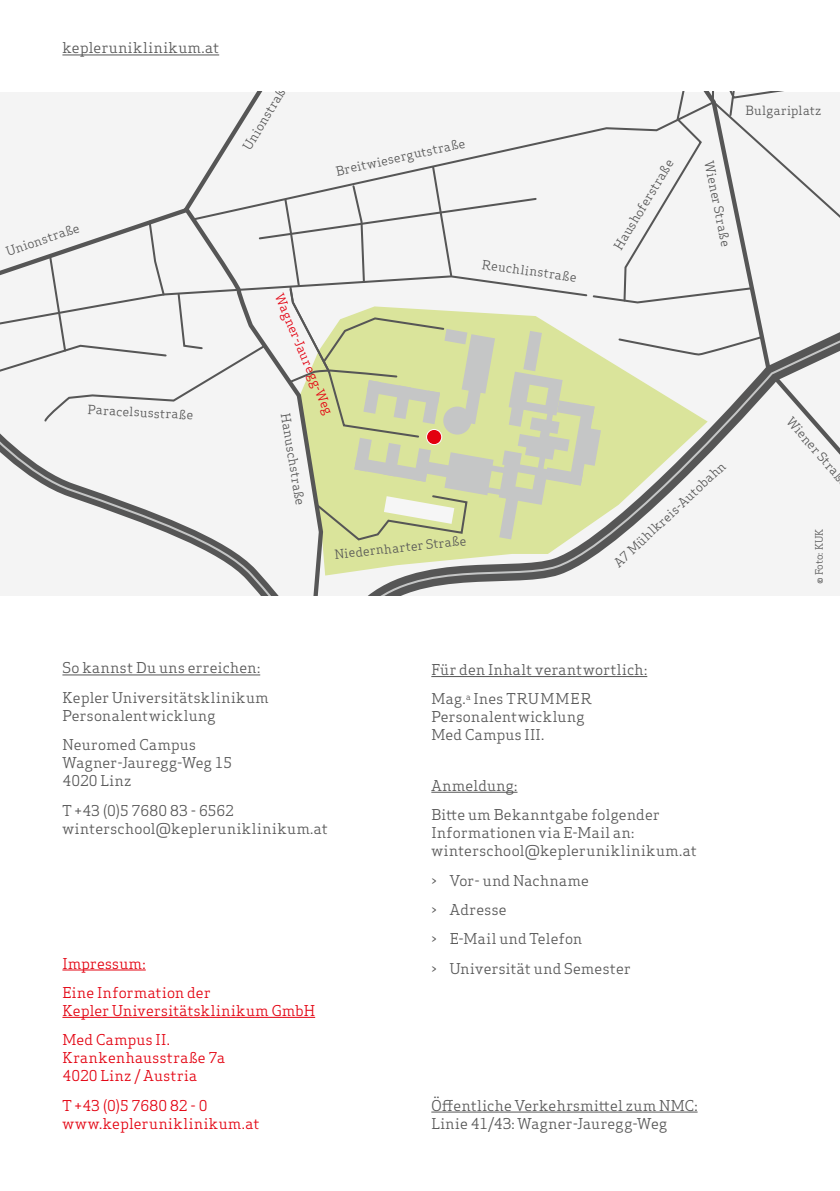
<style>
.page{position:relative;width:840px;height:1191px;background:#fff}
.page>*{position:absolute;margin:0;border:0;box-sizing:border-box;transform-origin:0 0}
.t1{font:14.6px/29.4px "Apex Serif";letter-spacing:.02em;color:#565656}
.t2{font:14.6px/29.4px "Apex Serif";letter-spacing:.02em;color:#e3000f}
.t3{font:14.6px "Apex Serif";letter-spacing:.04em;color:#565656}
.t4{font:12.4px "Apex Serif";letter-spacing:.025em;color:#565656}
.t5{font:12.4px "Apex Serif";color:#e3000f}
.t6{font:10px "Apex Serif";color:#565656}
</style>
<div class="page">
<hr style="left:839px;top:484px;width:1px;height:435px;background:#cce1f1">
<hr style="left:62px;top:969px;width:84px;height:1px;background:#e3000f">
<hr style="left:62px;top:1017px;width:253px;height:1px;background:#e3000f">
<hr style="left:431px;top:676px;width:216px;height:1px;background:#565656">
<hr style="left:62px;top:55px;width:157px;height:1px;background:#565656">
<hr style="left:62px;top:674px;width:198px;height:1px;background:#565656">
<hr style="left:431px;top:792px;width:86px;height:1px;background:#565656">
<hr style="left:431px;top:1111px;width:266px;height:1px;background:#565656">
<svg style="left:0;top:541px;width:290px;height:54px"></svg>
<svg style="left:290px;top:541px;width:549px;height:54px"></svg>
<svg style="left:0;top:92px;width:839px;height:449px"></svg>
<p class="t3" style="left:62px;top:39px;width:158px">kepleruniklinikum.at</p>
<p class="t4" style="left:4px;top:243px;width:78px;rotate:-18deg">Unionstraße</p>
<p class="t4" style="left:88px;top:402px;width:107px;rotate:3deg">Paracelsusstraße</p>
<p class="t4" style="left:239px;top:144px;width:78px;rotate:-59deg">Unionstraße</p>
<p class="t4" style="left:334px;top:164px;width:133px;rotate:-13deg">Breitwiesergutstraße</p>
<p class="t4" style="left:483px;top:256px;width:97px;rotate:8deg">Reuchlinstraße</p>
<p class="t4" style="left:610px;top:244px;width:105px;rotate:-59deg">Haushoferstraße</p>
<p class="t4" style="left:745px;top:103px;width:78px">Bulgariplatz</p>
<p class="t4" style="left:716px;top:159px;width:88px;rotate:79deg">Wiener Straße</p>
<p class="t5" style="left:286px;top:292px;width:131px;rotate:67deg">Wagner-Jauregg-Weg</p>
<p class="t4" style="left:292px;top:412px;width:95px;rotate:80deg">Hanuschstraße</p>
<p class="t4" style="left:794px;top:414px;width:81px;rotate:49deg">Wiener Straß</p>
<p class="t4" style="left:610px;top:558px;width:148px;rotate:-43deg">A7 Mühlkreis-Autobahn</p>
<p class="t4" style="left:334px;top:546px;width:134px;rotate:-6deg">Niedernharter Straße</p>
<p class="t6" style="left:812px;top:584px;width:57px;rotate:-90deg">© Foto: KUK</p>
<p class="t1" style="left:62px;top:653px;width:208px">So kannst Du uns erreichen:<br>Kepler Universitätsklinikum</p>
<p class="t1" style="left:62px;top:700px;width:155px">Personalentwicklung<br>Neuromed Campus</p>
<p class="t1" style="left:62px;top:753px;width:171px;line-height:18px">Wagner-Jauregg-Weg 15<br>4020 Linz</p>
<p class="t1" style="left:62px;top:801px;width:267px;line-height:18px">T +43 (0)5 7680 83 - 6562 winterschool@kepleruniklinikum.at</p>
<p class="t2" style="left:62px;top:948px;width:150px">Impressum:<br>Eine Information der</p>
<p class="t2" style="left:62px;top:995px;width:254px">Kepler Universitätsklinikum GmbH<br>Med Campus II.</p>
<p class="t2" style="left:62px;top:1048px;width:164px;line-height:18px">Krankenhausstraße 7a<br>4020 Linz / Austria</p>
<p class="t2" style="left:62px;top:1096px;width:198px;line-height:18px">T +43 (0)5 7680 82 - 0 www.kepleruniklinikum.at</p>
<p class="t1" style="left:431px;top:655px;width:217px">Für den Inhalt verantwortlich:<br>Mag.<sup>a</sup> Ines TRUMMER</p>
<p class="t1" style="left:431px;top:708px;width:155px;line-height:18px">Personalentwicklung<br>Med Campus III.</p>
<p class="t1" style="left:431px;top:770px;width:230px">Anmeldung:<br>Bitte um Bekanntgabe folgender</p>
<p class="t1" style="left:431px;top:823px;width:267px;line-height:18px">Informationen via E-Mail an: winterschool@kepleruniklinikum.at</p>
<p class="t1" style="left:431px;top:865px;width:201px">&gt; Vor- und Nachname<br>&gt; Adresse<br>&gt; E-Mail und Telefon<br>&gt; Universität und Semester</p>
<p class="t1" style="left:431px;top:1096px;width:267px;line-height:18px">Öffentliche Verkehrsmittel zum NMC:<br>Linie 41/43: Wagner-Jauregg-Weg</p>
</div>
